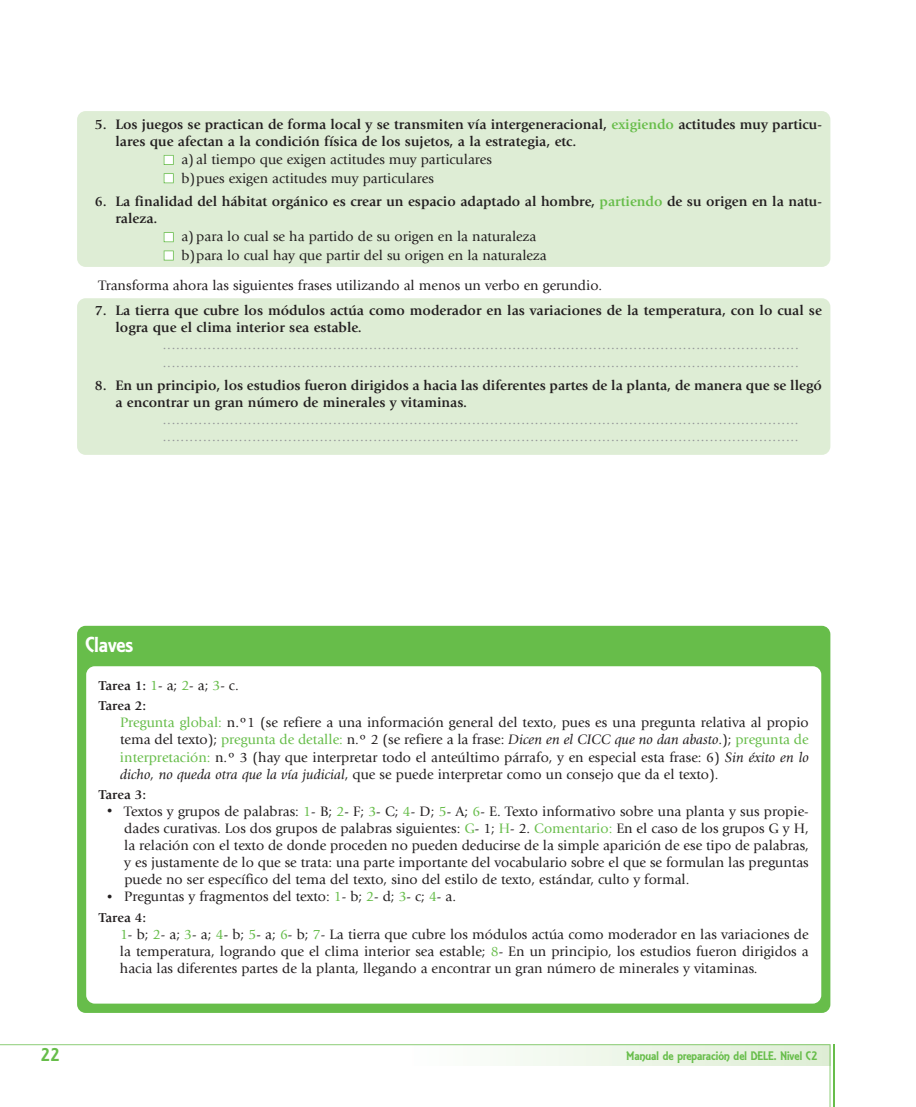
<style>
.page{position:relative;width:916px;height:1107px;background:#fff}
.page>*{position:absolute;margin:0;border:0;box-sizing:border-box;transform-origin:0 0}
.t1{font:21px "Gianna";color:#fff}
.t2{font:18px "Gianna";color:#67bd4a}
.t3{font:14.25px/17.1px "Giovanni";color:#231f20;text-align:justify}
.t4{font:14.25px/17.1px "Giovanni";color:#939598}
.t5{font:700 14.25px/17.1px "Giovanni";color:#231f20}
.t6{font:700 13.5px "Giovanni";color:#231f20}
.t7{font:12px "Gianna";color:#67bd4a}
.s1{color:#67bd4a}
.s2{font-weight:700;font-size:13.5px}
.s3{font-style:italic}
.s4{font-weight:700;font-size:10.5px}
</style>
<div class="page">
<svg style="left:0;top:1044px;width:830px;height:62px"></svg>
<hr style="left:832px;top:1044px;width:2px;height:62px;background:#67bd4a">
<div style="left:77px;top:298px;width:753px;height:157px;background:#deedd5;border-radius:9px"></div>
<div style="left:77px;top:111px;width:753px;height:156px;background:#deedd5;border-radius:9px"></div>
<svg style="left:164px;top:250px;width:10px;height:10px"></svg>
<svg style="left:164px;top:232px;width:10px;height:10px"></svg>
<svg style="left:164px;top:173px;width:10px;height:10px"></svg>
<svg style="left:164px;top:155px;width:10px;height:10px"></svg>
<div style="left:77px;top:626px;width:753px;height:386px;background:#67bd4a;border-radius:9px"></div>
<div style="left:86px;top:666px;width:735px;height:337px;background:#fff;border-radius:9px"></div>
<p class="t5" style="left:115px;top:116px;width:707px;text-indent:-20px">5. Los juegos se practican de forma local y se transmiten vía intergeneracional, <span class="s1">exigiendo</span> actitudes muy particu&shy;lares que afectan a la condición física de los sujetos, a la estrategia, etc.</p>
<p class="t3" style="left:181px;top:150px;width:312px;line-height:18.3px">a) al tiempo que exigen actitudes muy particulares b)pues exigen actitudes muy particulares</p>
<p class="t5" style="left:115px;top:193px;width:707px;text-indent:-20px">6. La finalidad del hábitat orgánico es crear un espacio adaptado al hombre, <span class="s1">partiendo</span> de su origen en la natu&shy;raleza.</p>
<p class="t3" style="left:181px;top:228px;width:366px;line-height:18.3px">a) para lo cual se ha partido de su origen en la naturaleza b)para lo cual hay que partir del su origen en la naturaleza</p>
<p class="t3" style="left:98px;top:276px;width:505px">Transforma ahora las siguientes frases utilizando al menos un verbo en gerundio.</p>
<p class="t5" style="left:115px;top:302px;width:707px;text-indent:-20px">7. La tierra que cubre los módulos actúa como moderador en las variaciones de la temperatura, con lo cual se logra que el clima interior sea estable.</p>
<p class="t4" style="left:163px;top:336px;width:637px">.............................................................................................................................................. ..............................................................................................................................................</p>
<p class="t5" style="left:115px;top:377px;width:707px;text-indent:-20px">8. En un principio, los estudios fueron dirigidos a hacia las diferentes partes de la planta, de manera que se llegó a encontrar un gran número de minerales y vitaminas.</p>
<p class="t4" style="left:163px;top:411px;width:637px">.............................................................................................................................................. ..............................................................................................................................................</p>
<h1 class="t1" style="left:86px;top:631px;width:49px">Claves</h1>
<p class="t3" style="left:99px;top:677px;width:141px"><span class="s2">Tarea 1:</span> <span class="s1">1</span>- a; <span class="s1">2</span>- a; <span class="s1">3</span>- c.</p>
<p class="t6" style="left:99px;top:698px;width:49px">Tarea 2:</p>
<p class="t3" style="left:120px;top:714px;width:690px"><span class="s1">Pregunta global:</span> n.º1 (se refiere a una información general del texto, pues es una pregunta relativa al propio tema del texto); <span class="s1">pregunta de detalle:</span> n.º 2 (se refiere a la frase: <span class="s3">Dicen en el CICC que no dan abasto</span>.); <span class="s1">pregunta de interpretación:</span> n.º 3 (hay que interpretar todo el anteúltimo párrafo, y en especial esta frase: 6) <span class="s3">Sin éxito en lo dicho, no queda otra que la vía judicial</span>, que se puede interpretar como un consejo que da el texto).</p>
<p class="t6" style="left:99px;top:786px;width:49px">Tarea 3:</p>
<p class="t3" style="left:124px;top:802px;width:685px;text-indent:-17px"><span class="s4">•</span> Textos y grupos de palabras: <span class="s1">1</span>- B; <span class="s1">2</span>- F; <span class="s1">3</span>- C; <span class="s1">4</span>- D; <span class="s1">5</span>- A; <span class="s1">6</span>- E. Texto informativo sobre una planta y sus propie&shy;dades curativas. Los dos grupos de palabras siguientes: <span class="s1">G</span>- 1; <span class="s1">H</span>- 2. <span class="s1">Comentario:</span> En el caso de los grupos G y H, la relación con el texto de donde proceden no pueden deducirse de la simple aparición de ese tipo de palabras, y es justamente de lo que se trata: una parte importante del vocabulario sobre el que se formulan las preguntas puede no ser específico del tema del texto, sino del estilo de texto, estándar, culto y formal.</p>
<p class="t3" style="left:107px;top:888px;width:350px"><span class="s4">•</span> Preguntas y fragmentos del texto: <span class="s1">1</span>- b; <span class="s1">2</span>- d; <span class="s1">3</span>- c; <span class="s1">4</span>- a.</p>
<p class="t6" style="left:99px;top:909px;width:49px">Tarea 4:</p>
<p class="t3" style="left:120px;top:925px;width:690px"><span class="s1">1</span>- b; <span class="s1">2</span>- a; <span class="s1">3</span>- a; <span class="s1">4</span>- b; <span class="s1">5</span>- a; <span class="s1">6</span>- b; <span class="s1">7</span>- La tierra que cubre los módulos actúa como moderador en las variaciones de la temperatura, logrando que el clima interior sea estable; <span class="s1">8</span>- En un principio, los estudios fueron dirigidos a hacia las diferentes partes de la planta, llegando a encontrar un gran número de minerales y vitaminas.</p>
<p class="t2" style="left:40px;top:1043px;width:21px">22</p>
<p class="t7" style="left:626px;top:1047px;width:193px">Manual de preparación del DELE. Nivel C2</p>
</div>
